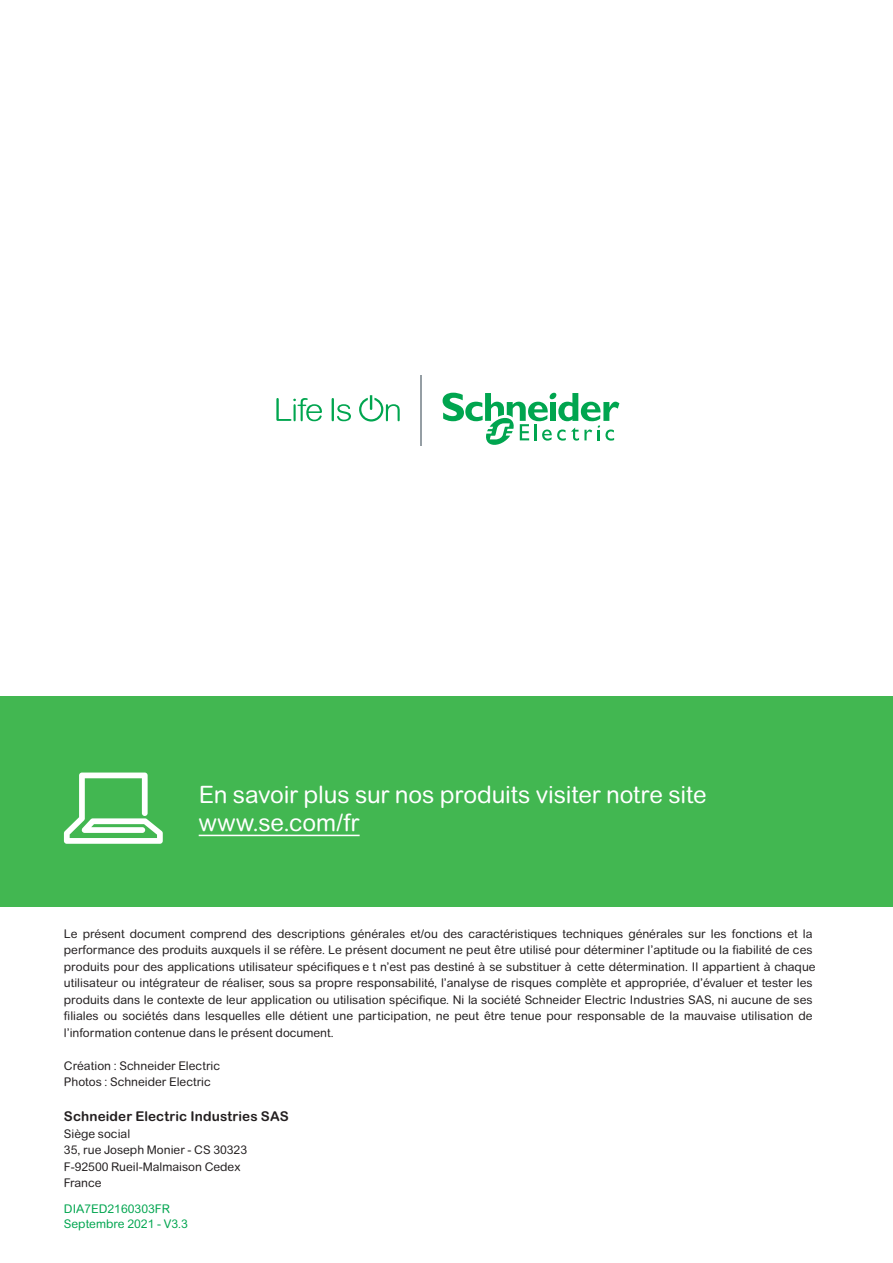
<style>
.page{position:relative;width:893px;height:1263px;background:#fff}
.page>*{position:absolute;margin:0;border:0;box-sizing:border-box;transform-origin:0 0}
.t1{font:24px/28.8px "Arial Rounded MT Pro";letter-spacing:-.005em;color:#fff}
.Back_Text__8_Regular{font:700 13.5px "Arial Rounded MT Pro";letter-spacing:.01em;color:#231f20}
.Back_Text__8_Regular-2{font:12px/16.5px "Arial Rounded MT Pro";color:#231f20}
.Back_Text__8_Regular-3{font:12px/15.8px "Arial Rounded MT Pro";color:#00a54f}
</style>
<div class="page">
<div style="left:0;top:696px;width:893px;height:211px;background:#42b751"></div>
<hr style="left:199px;top:835px;width:161px;height:1px;background:#fff">
<svg style="left:64px;top:772px;width:99px;height:72px"></svg>
<svg style="left:276px;top:398px;width:46px;height:23px"></svg>
<svg style="left:332px;top:398px;width:19px;height:23px"></svg>
<svg style="left:359px;top:395px;width:41px;height:26px"></svg>
<svg style="left:443px;top:392px;width:176px;height:53px"></svg>
<hr style="left:421px;top:375px;width:1px;height:71px;background:#959ea4">
<h1 class="t1" style="left:199px;top:780px;width:509px">En savoir plus sur nos produits visiter notre site www.se.com/fr</h1>
<p class="Back_Text__8_Regular-2" style="left:64px;top:925px;width:753px">Le présent document comprend des descriptions générales et/ou des caractéristiques techniques générales sur les fonctions et la performance des produits auxquels il se réfère. Le présent document ne peut être utilisé pour déterminer l’aptitude ou la fiabilité de ces produits pour des applications utilisateur spécifiques e t n’est pas destiné à se substituer à cette détermination. Il appartient à chaque utilisateur ou intégrateur de réaliser, sous sa propre responsabilité, l’analyse de risques complète et appropriée, d’évaluer et tester les produits dans le contexte de leur application ou utilisation spécifique. Ni la société Schneider Electric Industries SAS, ni aucune de ses filiales ou sociétés dans lesquelles elle détient une participation, ne peut être tenue pour responsable de la mauvaise utilisation de l’information contenue dans le présent document.</p>
<p class="Back_Text__8_Regular-2" style="left:64px;top:1057px;width:158px">Création : Schneider Electric<br>Photos : Schneider Electric</p>
<p class="Back_Text__8_Regular" style="left:64px;top:1108px;width:226px">Schneider Electric Industries SAS</p>
<p class="Back_Text__8_Regular-2" style="left:64px;top:1126px;width:185px">Siège social<br>35, rue Joseph Monier - CS 30323<br>F-92500 Rueil-Malmaison Cedex<br>France</p>
<p class="Back_Text__8_Regular-3" style="left:64px;top:1201px;width:125px">DIA7ED2160303FR<br>Septembre 2021 - V3.3</p>
</div>
